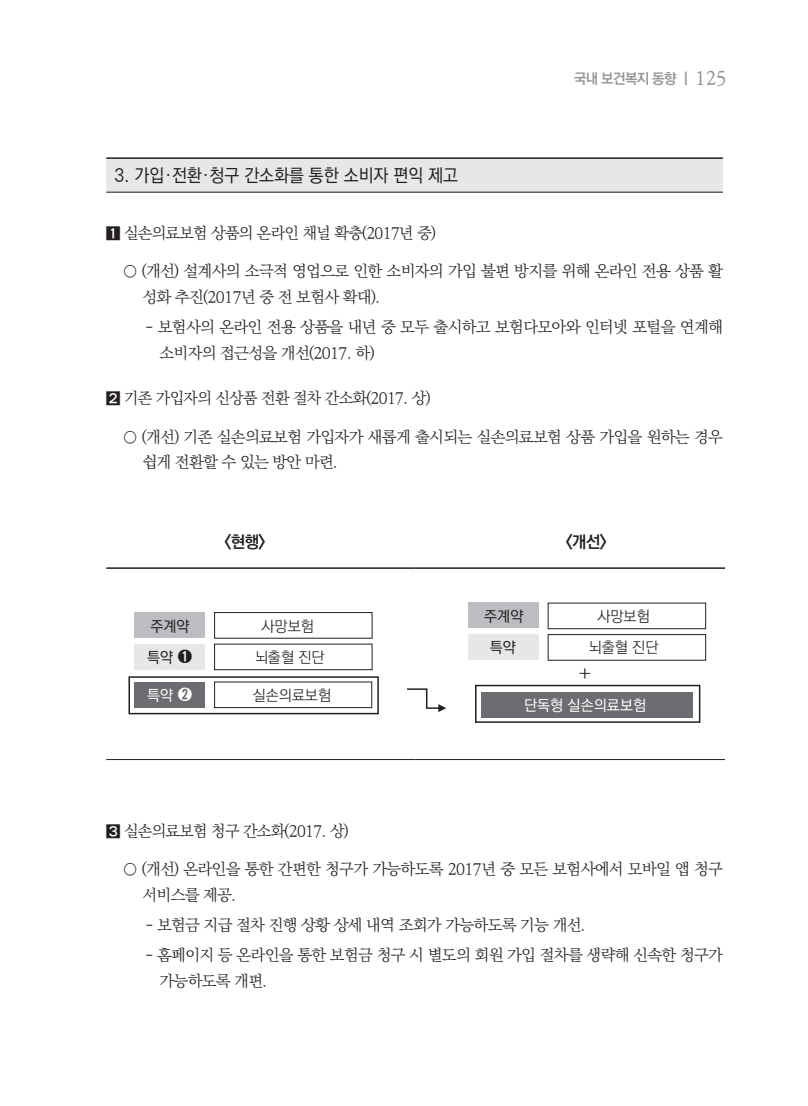
<style>
.page{position:relative;width:808px;height:1106px;background:#fff}
.page>*{position:absolute;margin:0;border:0;box-sizing:border-box;transform-origin:0 0}
.t1{font:20.85px "Batang";color:#231f20}
.t2{font:18px "Ko Pub Dotum PM";color:#231f20;scale:.95 1}
.t3{font:16.5px "Ko Pub Dotum PB";color:#231f20}
.t4{font:15.75px/25.5px "Ko Pub Batang PL";letter-spacing:-.04em;color:#231f20}
.t5{font:15px "Ko Pub Dotum PL";color:#231f20}
.t6{font:15px "Ko Pub Dotum PM";color:#fff}
.t7{font:15px "Ko Pub Dotum PM";color:#231f20}
.t8{font:14.25px "Ko Pub Dotum PB";letter-spacing:-.04em;color:#939598}
.s1{font-family:"Ko Pub Batang PM";font-size:18.75px}
.s2{font-family:"YDVYGO13"}
.s3{font-family:"Adobe Myungjo Std";font-weight:500}
</style>
<div class="page">
<div style="left:106px;top:158px;width:617px;height:34px;background:#e6e7e9"></div>
<hr style="left:106px;top:157px;width:617px;height:2px;background:#231f20">
<hr style="left:106px;top:192px;width:617px;height:1px;background:#231f20">
<hr style="left:106px;top:759px;width:310px;height:1px;background:#231f20">
<hr style="left:416px;top:759px;width:309px;height:1px;background:#231f20">
<hr style="left:106px;top:567px;width:310px;height:2px;background:#231f20">
<hr style="left:416px;top:567px;width:309px;height:2px;background:#231f20">
<div style="left:481px;top:692px;width:212px;height:25px;background:#6c6d70"></div>
<div style="left:135px;top:612px;width:70px;height:26px;background:#bcbdc0"></div>
<div style="left:135px;top:644px;width:70px;height:26px;background:#e6e7e9"></div>
<div style="left:135px;top:682px;width:70px;height:25px;background:#6c6d70"></div>
<div style="left:214px;top:682px;width:158px;height:26px;border:1px solid #231f20"></div>
<div style="left:468px;top:602px;width:71px;height:26px;background:#bcbdc0"></div>
<div style="left:468px;top:634px;width:71px;height:26px;background:#e6e7e9"></div>
<svg style="left:407px;top:688px;width:39px;height:24px"></svg>
<div style="left:214px;top:612px;width:158px;height:26px;border:1px solid #231f20"></div>
<div style="left:214px;top:644px;width:158px;height:26px;border:1px solid #231f20"></div>
<div style="left:548px;top:603px;width:158px;height:26px;border:1px solid #231f20"></div>
<div style="left:548px;top:634px;width:158px;height:26px;border:1px solid #231f20"></div>
<div style="left:128px;top:676px;width:251px;height:38px;border:2px solid #231f20"></div>
<div style="left:475px;top:684px;width:225px;height:39px;border:2px solid #231f20"></div>
<p class="t2" style="left:115px;top:166px;width:363px">3. 가입·전환·청구 간소화를 통한 소비자 편익 제고</p>
<p class="t8" style="left:574px;top:71px;width:154px">국내 보건복지 동향 | <span class="s1">125</span></p>
<p class="t4" style="left:106px;top:221px;width:331px"><span class="s2">⃞</span> 실손의료보험 상품의 온라인 채널 확충(2017년 중)</p>
<p class="t4" style="left:142px;top:259px;width:582px;text-indent:-19px">○ (개선) 설계사의 소극적 영업으로 인한 소비자의 가입 불편 방지를 위해 온라인 전용 상품 활 성화 추진(2017년 중 전 보험사 확대).</p>
<p class="t4" style="left:159px;top:314px;width:565px;line-height:26px;text-indent:-14px">- 보험사의 온라인 전용 상품을 내년 중 모두 출시하고 보험다모아와 인터넷 포털을 연계해 소비자의 접근성을 개선(2017. 하)</p>
<p class="t4" style="left:106px;top:386px;width:326px"><span class="s2">⃞</span> 기존 가입자의 신상품 전환 절차 간소화(2017. 상)</p>
<p class="t4" style="left:142px;top:424px;width:582px;text-indent:-19px">○ (개선) 기존 실손의료보험 가입자가 새롭게 출시되는 실손의료보험 상품 가입을 원하는 경우 쉽게 전환할 수 있는 방안 마련.</p>
<p class="t3" style="left:225px;top:533px;width:42px">&lt;현행&gt;</p>
<p class="t3" style="left:566px;top:533px;width:42px">&lt;개선&gt;</p>
<p class="t7" style="left:150px;top:618px;width:41px">주계약</p>
<p class="t5" style="left:261px;top:618px;width:54px">사망보험</p>
<p class="t7" style="left:147px;top:650px;width:47px">특약 <span class="s3">➊</span></p>
<p class="t5" style="left:255px;top:650px;width:71px">뇌출혈 진단</p>
<p class="t6" style="left:147px;top:688px;width:47px">특약 <span class="s3">➋</span></p>
<p class="t5" style="left:253px;top:688px;width:80px">실손의료보험</p>
<p class="t7" style="left:484px;top:608px;width:41px">주계약</p>
<p class="t5" style="left:597px;top:608px;width:54px">사망보험</p>
<p class="t7" style="left:490px;top:640px;width:28px">특약</p>
<p class="t5" style="left:589px;top:640px;width:71px">뇌출혈 진단</p>
<h1 class="t1" style="left:578px;top:663px;width:19px">+</h1>
<p class="t6" style="left:524px;top:698px;width:124px">단독형 실손의료보험</p>
<p class="t4" style="left:106px;top:819px;width:244px"><span class="s2">⃞</span> 실손의료보험 청구 간소화(2017. 상)</p>
<p class="t4" style="left:142px;top:857px;width:582px;text-indent:-19px">○ (개선) 온라인을 통한 간편한 청구가 가능하도록 2017년 중 모든 보험사에서 모바일 앱 청구 서비스를 제공.</p>
<p class="t4" style="left:145px;top:913px;width:442px">- 보험금 지급 절차 진행 상황 상세 내역 조회가 가능하도록 기능 개선.</p>
<p class="t4" style="left:159px;top:943px;width:565px;line-height:26px;text-indent:-14px">- 홈페이지 등 온라인을 통한 보험금 청구 시 별도의 회원 가입 절차를 생략해 신속한 청구가 가능하도록 개편.</p>
</div>
